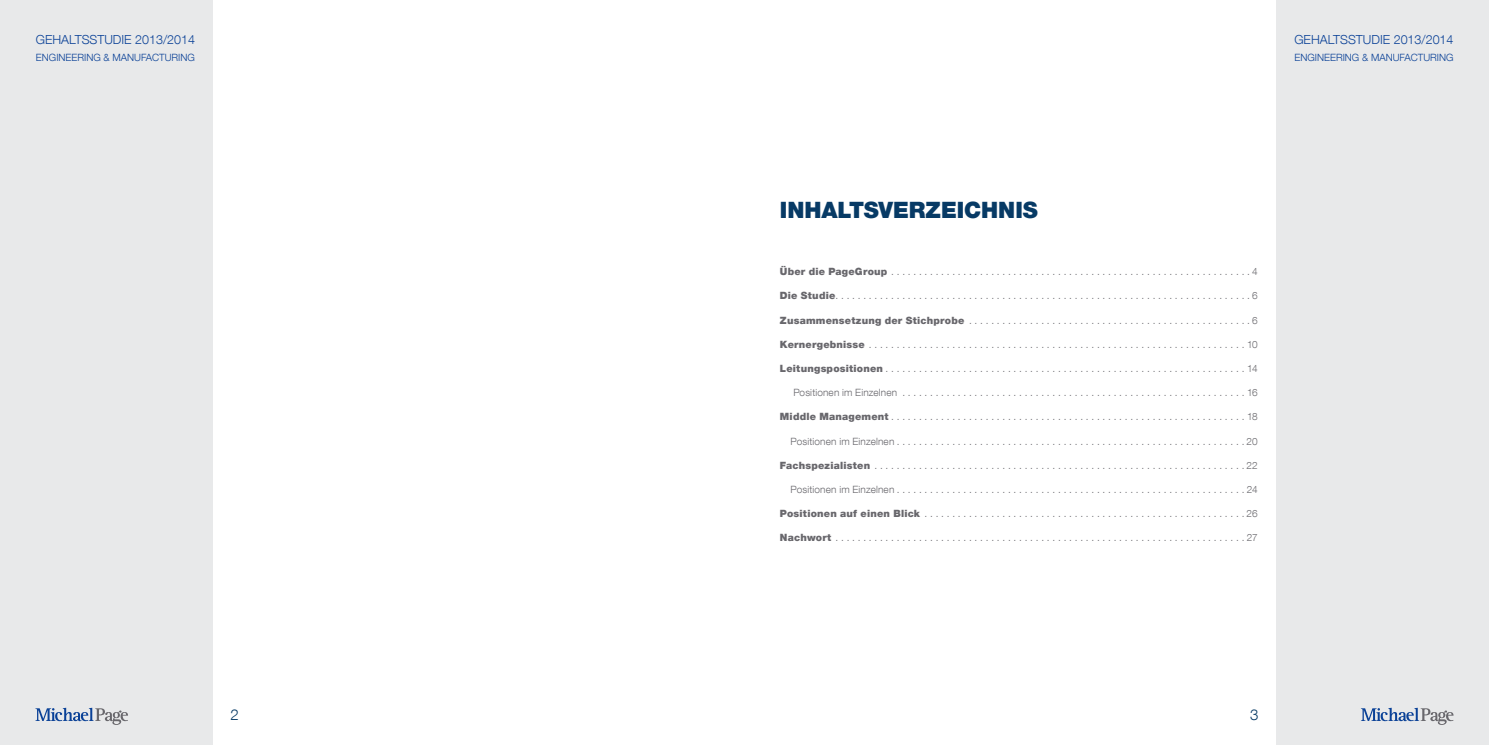
<style>
.page{position:relative;width:1489px;height:745px;background:#fff}
.page>*{position:absolute;margin:0;border:0;box-sizing:border-box;transform-origin:0 0}
.t1{font:900 22.5px "Helvetica Neue LT Com";color:#073a65}
.t2{font:300 15px "Helvetica Neue LT Com";color:#073a65}
.t3{font:300 12.5px "Helvetica Neue LT Com";color:#0a4197}
.t4{font:300 10px "Helvetica Neue LT Com";letter-spacing:.015em;color:#68676c}
.t5{font:300 10px "Helvetica Neue LT Com";color:#0a4197}
.s1{font-weight:900}
</style>
<div class="page">
<div style="left:0;top:0;width:213px;height:744px;background:#e8e9ea"></div>
<div style="left:1276px;top:0;width:212px;height:744px;background:#e8e9ea"></div>
<svg style="left:35px;top:707px;width:93px;height:17px"></svg>
<svg style="left:1361px;top:707px;width:92px;height:17px"></svg>
<p class="t3" style="left:36px;top:32px;width:161px">GEHALTSSTUDIE 2013/2014</p>
<p class="t5" style="left:36px;top:51px;width:160px">ENGINEERING &amp; MANUFACTURING</p>
<p class="t3" style="left:1294px;top:32px;width:161px">GEHALTSSTUDIE 2013/2014</p>
<p class="t5" style="left:1294px;top:51px;width:160px">ENGINEERING &amp; MANUFACTURING</p>
<h1 class="t1" style="left:780px;top:196px;width:259px">INHALTSVERZEICHNIS</h1>
<p class="t4" style="left:780px;top:265px;width:479px"><span class="s1">Über die PageGroup</span> . . . . . . . . . . . . . . . . . . . . . . . . . . . . . . . . . . . . . . . . . . . . . . . . . . . . . . . . . . . . . . . . 4</p>
<p class="t4" style="left:780px;top:289px;width:479px"><span class="s1">Die Studie</span> . . . . . . . . . . . . . . . . . . . . . . . . . . . . . . . . . . . . . . . . . . . . . . . . . . . . . . . . . . . . . . . . . . . . . . . . . . 6</p>
<p class="t4" style="left:780px;top:314px;width:479px"><span class="s1">Zusammensetzung der Stichprobe</span> . . . . . . . . . . . . . . . . . . . . . . . . . . . . . . . . . . . . . . . . . . . . . . . . . . 6</p>
<p class="t4" style="left:780px;top:338px;width:479px"><span class="s1">Kernergebnisse</span> . . . . . . . . . . . . . . . . . . . . . . . . . . . . . . . . . . . . . . . . . . . . . . . . . . . . . . . . . . . . . . . . . . . 10</p>
<p class="t4" style="left:780px;top:362px;width:479px"><span class="s1">Leitungspositionen</span> . . . . . . . . . . . . . . . . . . . . . . . . . . . . . . . . . . . . . . . . . . . . . . . . . . . . . . . . . . . . . . . . . 14</p>
<p class="t4" style="left:793px;top:386px;width:466px">Positionen im Einzelnen . . . . . . . . . . . . . . . . . . . . . . . . . . . . . . . . . . . . . . . . . . . . . . . . . . . . . . . . . . . . . 16</p>
<p class="t4" style="left:780px;top:410px;width:479px"><span class="s1">Middle Management</span> . . . . . . . . . . . . . . . . . . . . . . . . . . . . . . . . . . . . . . . . . . . . . . . . . . . . . . . . . . . . . . . 18</p>
<p class="t4" style="left:790px;top:434px;width:468px">Positionen im Einzelnen . . . . . . . . . . . . . . . . . . . . . . . . . . . . . . . . . . . . . . . . . . . . . . . . . . . . . . . . . . . . . . 20</p>
<p class="t4" style="left:780px;top:459px;width:479px"><span class="s1">Fachspezialisten</span> . . . . . . . . . . . . . . . . . . . . . . . . . . . . . . . . . . . . . . . . . . . . . . . . . . . . . . . . . . . . . . . . . . 22</p>
<p class="t4" style="left:790px;top:483px;width:468px">Positionen im Einzelnen . . . . . . . . . . . . . . . . . . . . . . . . . . . . . . . . . . . . . . . . . . . . . . . . . . . . . . . . . . . . . . 24</p>
<p class="t4" style="left:780px;top:507px;width:479px"><span class="s1">Positionen auf einen Blick</span> . . . . . . . . . . . . . . . . . . . . . . . . . . . . . . . . . . . . . . . . . . . . . . . . . . . . . . . . . 26</p>
<p class="t4" style="left:780px;top:531px;width:479px"><span class="s1">Nachwort</span> . . . . . . . . . . . . . . . . . . . . . . . . . . . . . . . . . . . . . . . . . . . . . . . . . . . . . . . . . . . . . . . . . . . . . . . . . 27</p>
<h2 class="t2" style="left:230px;top:704px;width:10px">2</h2>
<h2 class="t2" style="left:1250px;top:705px;width:10px">3</h2>
</div>
